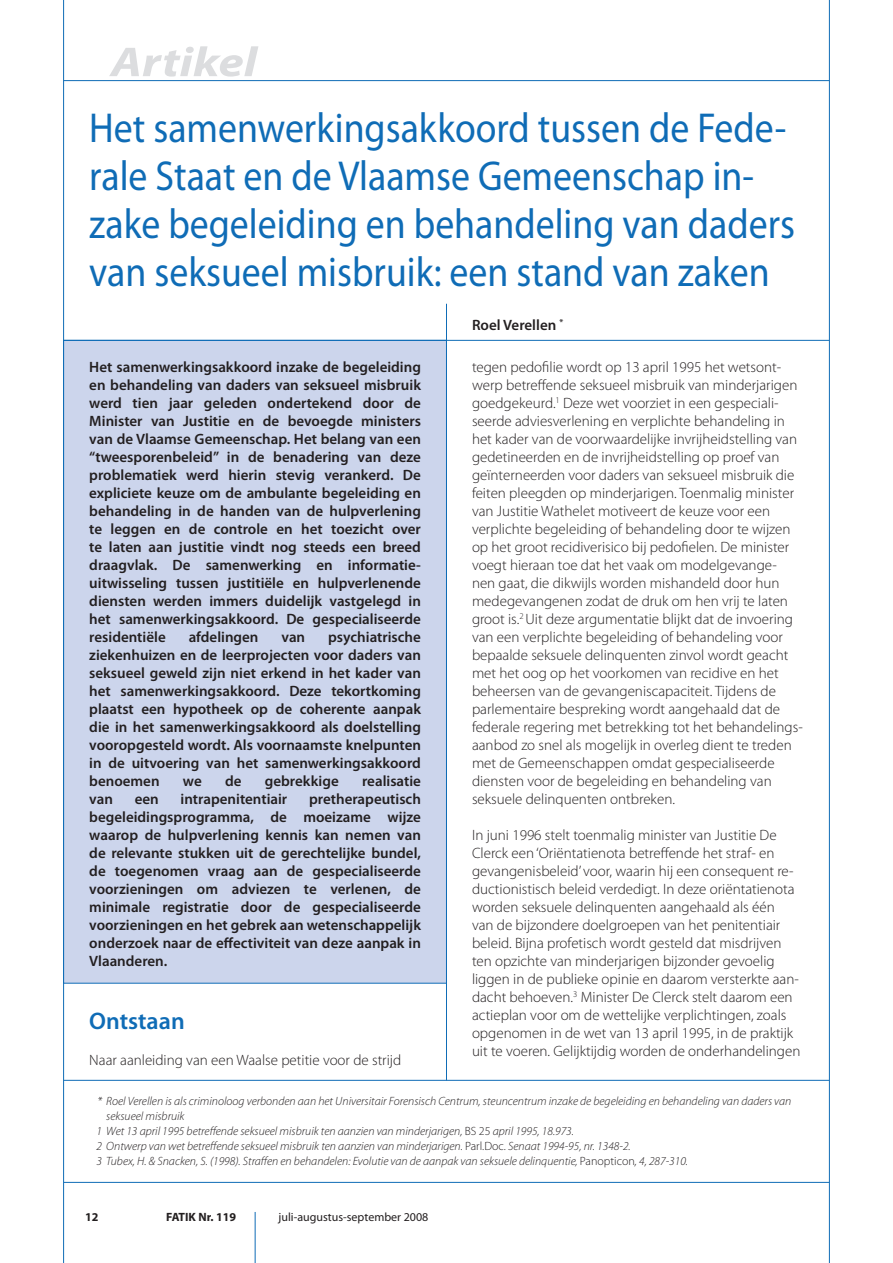
<style>
.page{position:relative;width:893px;height:1263px;background:#fff}
.page>*{position:absolute;margin:0;border:0;box-sizing:border-box;transform-origin:0 0}
.t1{font:42px/48px "Myriad Pro";color:#0f6cb6;scale:.9 1}
.t2{font:italic 700 42px "Myriad Pro";color:#dcdddf;scale:1.2 1}
.t3{font:600 24px "Myriad Pro";color:#0f6cb6}
.t4{font:300 15px/18px "Myriad Pro";color:#231f20}
.t5{font:600 15px/18px "Myriad Pro";color:#231f20;text-align:justify}
.t6{font:italic 300 12px "Myriad Pro";color:#231f20}
.t7{font:12px "Myriad Pro";color:#231f20}
.t8{font:700 12px "Myriad Pro";color:#231f20}
.s1{font-style:normal}
</style>
<div class="page">
<hr style="left:63px;top:0;width:1px;height:1263px;background:#0f6cb6">
<hr style="left:829px;top:0;width:1px;height:1263px;background:#0f6cb6">
<hr style="left:64px;top:80px;width:765px;height:1px;background:#0f6cb6">
<hr style="left:64px;top:1182px;width:765px;height:1px;background:#0f6cb6">
<hr style="left:255px;top:1212px;width:1px;height:51px;background:#0f6cb6">
<div style="left:64px;top:340px;width:382px;height:643px;background:#ccd5ec"></div>
<hr style="left:64px;top:1080px;width:765px;height:1px;background:#0f6cb6">
<hr style="left:446px;top:304px;width:1px;height:776px;background:#0f6cb6">
<hr style="left:64px;top:340px;width:765px;height:1px;background:#0f6cb6">
<h1 class="t2" style="left:111px;top:39px;width:124px">Artikel</h1>
<h1 class="t1" style="left:89px;top:105px;width:786px">Het samenwerkingsakkoord tussen de Fede&shy;rale Staat en de Vlaamse Gemeenschap in&shy;zake begeleiding en behandeling van daders van seksueel misbruik: een stand van zaken</h1>
<p class="t5" style="left:472px;top:316px;width:93px">Roel Verellen <sup>*</sup></p>
<p class="t4" style="left:472px;top:358px;width:332px">tegen pedofilie wordt op 13 april 1995 het wetsont&shy;werp betreffende seksueel misbruik van minderjarigen goedgekeurd.<sup>1</sup> Deze wet voorziet in een gespeciali&shy;seerde adviesverlening en verplichte behandeling in het kader van de voorwaardelijke invrijheidstelling van gedetineerden en de invrijheidstelling op proef van geïnterneerden voor daders van seksueel misbruik die feiten pleegden op minderjarigen. Toenmalig minister van Justitie Wathelet motiveert de keuze voor een verplichte begeleiding of behandeling door te wijzen op het groot recidiverisico bij pedofielen. De minister voegt hieraan toe dat het vaak om modelgevange&shy;nen gaat, die dikwijls worden mishandeld door hun medegevangenen zodat de druk om hen vrij te laten groot is.<sup>2</sup> Uit deze argumentatie blijkt dat de invoering van een verplichte begeleiding of behandeling voor bepaalde seksuele delinquenten zinvol wordt geacht met het oog op het voorkomen van recidive en het beheersen van de gevangeniscapaciteit. Tijdens de parlementaire bespreking wordt aangehaald dat de federale regering met betrekking tot het behandelings&shy;aanbod zo snel als mogelijk in overleg dient te treden met de Gemeenschappen omdat gespecialiseerde diensten voor de begeleiding en behandeling van seksuele delinquenten ontbreken.</p>
<p class="t4" style="left:472px;top:826px;width:330px">In juni 1996 stelt toenmalig minister van Justitie De Clerck een ‘Oriëntatienota betreffende het straf- en gevangenisbeleid’ voor, waarin hij een consequent re&shy;ductionistisch beleid verdedigt. In deze oriëntatienota worden seksuele delinquenten aangehaald als één<br>van de bijzondere doelgroepen van het penitentiair beleid. Bijna profetisch wordt gesteld dat misdrijven ten opzichte van minderjarigen bijzonder gevoelig liggen in de publieke opinie en daarom versterkte aan&shy;dacht behoeven.<sup>3</sup> Minister De Clerck stelt daarom een actieplan voor om de wettelijke verplichtingen, zoals opgenomen in de wet van 13 april 1995, in de praktijk uit te voeren. Gelijktijdig worden de onderhandelingen</p>
<p class="t6" style="left:97px;top:1095px;width:695px">* Roel Verellen is als criminoloog verbonden aan het Universitair Forensisch Centrum, steuncentrum inzake de begeleiding en behandeling van daders van</p>
<p class="t6" style="left:106px;top:1110px;width:80px">seksueel misbruik</p>
<p class="t6" style="left:97px;top:1125px;width:479px">1 Wet 13 april 1995 betreffende seksueel misbruik ten aanzien van minderjarigen, <span class="s1">BS 25</span> april 1995, 18.973.</p>
<p class="t6" style="left:97px;top:1140px;width:536px">2 Ontwerp van wet betreffende seksueel misbruik ten aanzien van minderjarigen. <span class="s1">Parl.Doc.</span> Senaat 1994-95, nr. 1348-2.</p>
<p class="t6" style="left:97px;top:1155px;width:593px">3 Tubex, H. &amp; Snacken, S. (1998). Straffen en behandelen: Evolutie van de aanpak van seksuele delinquentie, <span class="s1">Panopticon</span>, 4, 287-310.</p>
<p class="t5" style="left:89px;top:358px;width:333px">Het samenwerkingsakkoord inzake de begeleiding en behandeling van daders van seksueel misbruik werd tien jaar geleden ondertekend door de Minister van Justitie en de bevoegde ministers van de Vlaamse Gemeenschap. Het belang van een “tweesporenbeleid” in de benadering van deze problematiek werd hierin stevig verankerd. De expliciete keuze om de ambulante begeleiding en behandeling in de handen van de hulpverlening te leggen en de controle en het toezicht over te laten aan justitie vindt nog steeds een breed draagvlak. De samenwerking en informatie&shy;uitwisseling tussen justitiële en hulpverlenende diensten werden immers duidelijk vastgelegd in het samenwerkingsakkoord. De gespecialiseerde residentiële</p>
<p class="t5" style="left:189px;top:628px;width:71px">afdelingen</p>
<p class="t5" style="left:281px;top:628px;width:25px">van</p>
<p class="t5" style="left:89px;top:628px;width:333px;text-indent:239px">psychiatrische ziekenhuizen en de leerprojecten voor daders van seksueel geweld zijn niet erkend in het kader van het samenwerkingsakkoord. Deze tekortkoming plaatst een hypotheek op de coherente aanpak die in het samenwerkingsakkoord als doelstelling vooropgesteld wordt. Als voornaamste knelpunten in de uitvoering van het samenwerkingsakkoord benoemen</p>
<p class="t5" style="left:183px;top:772px;width:20px">we</p>
<p class="t5" style="left:225px;top:772px;width:18px">de</p>
<p class="t5" style="left:265px;top:772px;width:75px">gebrekkige</p>
<p class="t5" style="left:362px;top:772px;width:60px">realisatie</p>
<p class="t5" style="left:89px;top:790px;width:333px;text-indent:220px">pretherapeutisch begeleidingsprogramma, de moeizame wijze waarop de hulpverlening kennis kan nemen van de relevante stukken uit de gerechtelijke bundel, de toegenomen vraag aan de gespecialiseerde voorzieningen om adviezen te verlenen, de minimale registratie door de gespecialiseerde voorzieningen en het gebrek aan wetenschappelijk onderzoek naar de effectiviteit van deze aanpak in Vlaanderen.</p>
<p class="t5" style="left:89px;top:790px;width:25px">van</p>
<p class="t5" style="left:135px;top:790px;width:26px">een</p>
<p class="t5" style="left:181px;top:790px;width:108px">intrapenitentiair</p>
<h2 class="t3" style="left:89px;top:1007px;width:97px">Ontstaan</h2>
<p class="t4" style="left:89px;top:1051px;width:314px">Naar aanleiding van een Waalse petitie voor de strijd</p>
<p class="t8" style="left:85px;top:1210px;width:15px">12</p>
<p class="t8" style="left:166px;top:1210px;width:71px">FATIK Nr. 119</p>
<p class="t7" style="left:279px;top:1210px;width:151px">juli-augustus-september 2008</p>
</div>
